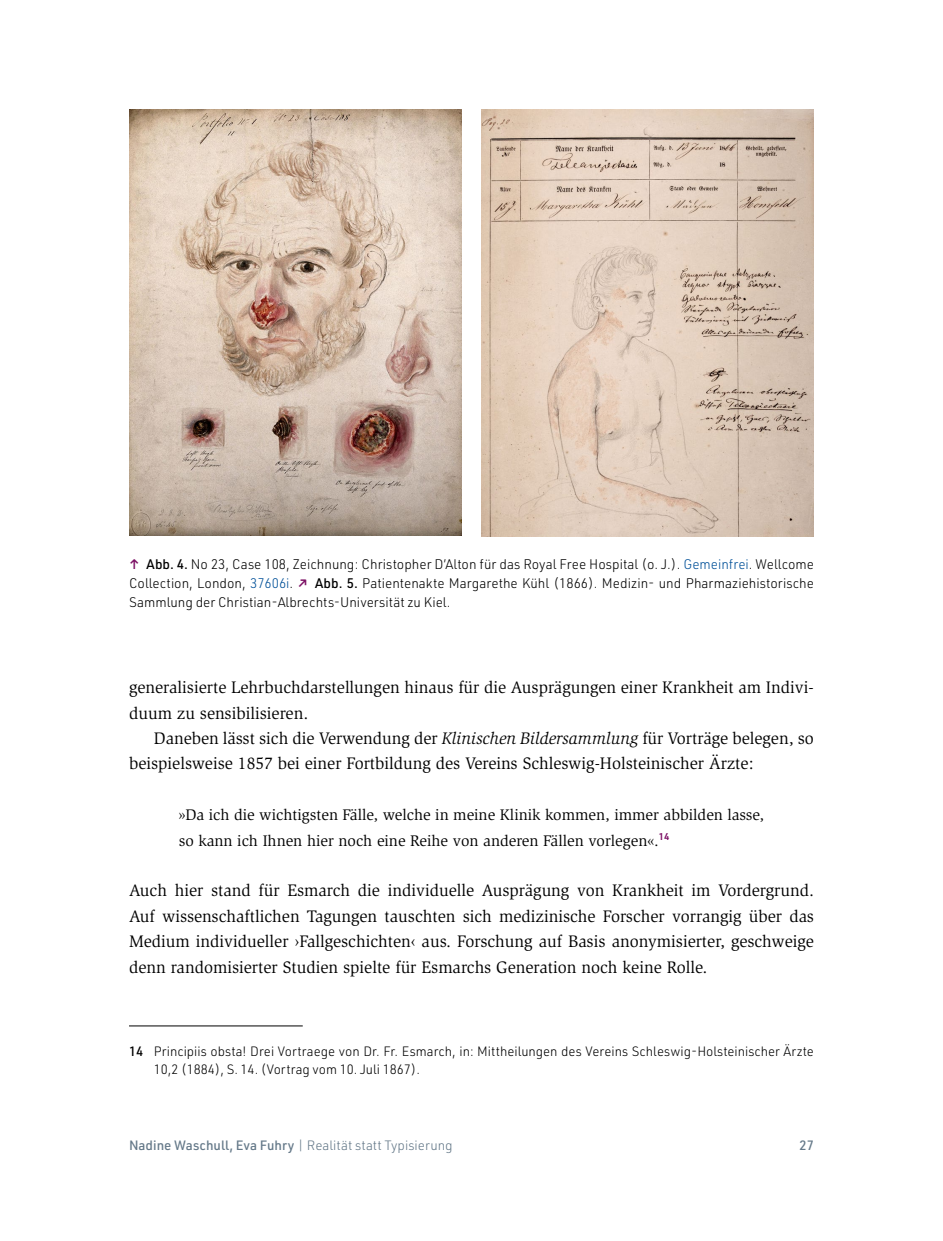
<style>
.page{position:relative;width:943px;height:1241px;background:#fff}
.page>*{position:absolute;margin:0;border:0;box-sizing:border-box;transform-origin:0 0}
.t1{font:17.15px/25.4px "Slimbach Std";color:#000}
.t2{font:15.75px/25.4px "Slimbach Std";color:#000}
.t3{font:13.65px/18.9px "URWDIN Light 2";color:#000;text-align:justify}
.t4{font:13.3px/18.4px "URWDIN Light 2";color:#000}
.t5{font:13.3px "URWDIN Light 2";color:#657989}
.t6{font:500 13.3px "URWDIN";color:#657989}
.s1{font-family:"URWDIN";font-weight:600;color:#7c1064}
.s2{font-family:"URWDIN";font-weight:500}
.s3{color:#005098}
.s4{font-style:italic}
</style>
<div class="page">
<hr style="left:129px;top:1025px;width:174px;height:1px;background:#000">
<img style="left:129px;top:109px;width:332px;height:426px">
<img style="left:481px;top:110px;width:333px;height:426px">
<p class="t3" style="left:129px;top:554px;width:686px"><span class="s1">↑</span> <span class="s2">Abb. 4.</span> No 23, Case 108, Zeichnung: Christopher D’Alton für das Royal Free Hospital (o. J.). <span class="s3">Gemeinfrei</span>. Wellcome Collection, London, <span class="s3">37606i</span>. <span class="s1">↗</span> <span class="s2">Abb. 5.</span> Patientenakte Margarethe Kühl (1866). Medizin- und Pharmaziehistorische Sammlung der Christian-Albrechts-Universität zu Kiel.</p>
<p class="t1" style="left:129px;top:674px;width:686px">generalisierte Lehrbuchdarstellungen hinaus für die Ausprägungen einer Krankheit am Indivi&shy;duum zu sensibilisieren.</p>
<p class="t1" style="left:129px;top:725px;width:686px;text-indent:25px">Daneben lässt sich die Verwendung der <span class="s4">Klinischen Bildersammlung</span> für Vorträge belegen, so beispielsweise 1857 bei einer Fortbildung des Vereins Schleswig-Holsteinischer Ärzte:</p>
<p class="t2" style="left:179px;top:802px;width:587px">»Da ich die wichtigsten Fälle, welche in meine Klinik kommen, immer abbilden lasse, so kann ich Ihnen hier noch eine Reihe von anderen Fällen vorlegen«.<sup>14</sup></p>
<p class="t1" style="left:129px;top:877px;width:686px;text-align:justify">Auch hier stand für Esmarch die individuelle Ausprägung von Krankheit im Vordergrund.<br>Auf wissenschaftlichen Tagungen tauschten sich medizinische Forscher vorrangig über das Medium individueller ›Fallgeschichten‹ aus. Forschung auf Basis anonymisierter, geschweige denn randomisierter Studien spielte für Esmarchs Generation noch keine Rolle.</p>
<p class="t4" style="left:154px;top:1041px;width:661px;text-indent:-25px"><span class="s2">14</span> Principiis obsta! Drei Vortraege von Dr. Fr. Esmarch, in: Mittheilungen des Vereins Schleswig-Holsteinischer Ärzte<br>10,2 (1884), S. 14. (Vortrag vom 10. Juli 1867).</p>
<p class="t5" style="left:129px;top:1136px;width:325px"><span class="s2">Nadine Waschull, Eva Fuhry</span> | Realität statt Typisierung</p>
<p class="t6" style="left:799px;top:1136px;width:16px">27</p>
</div>
